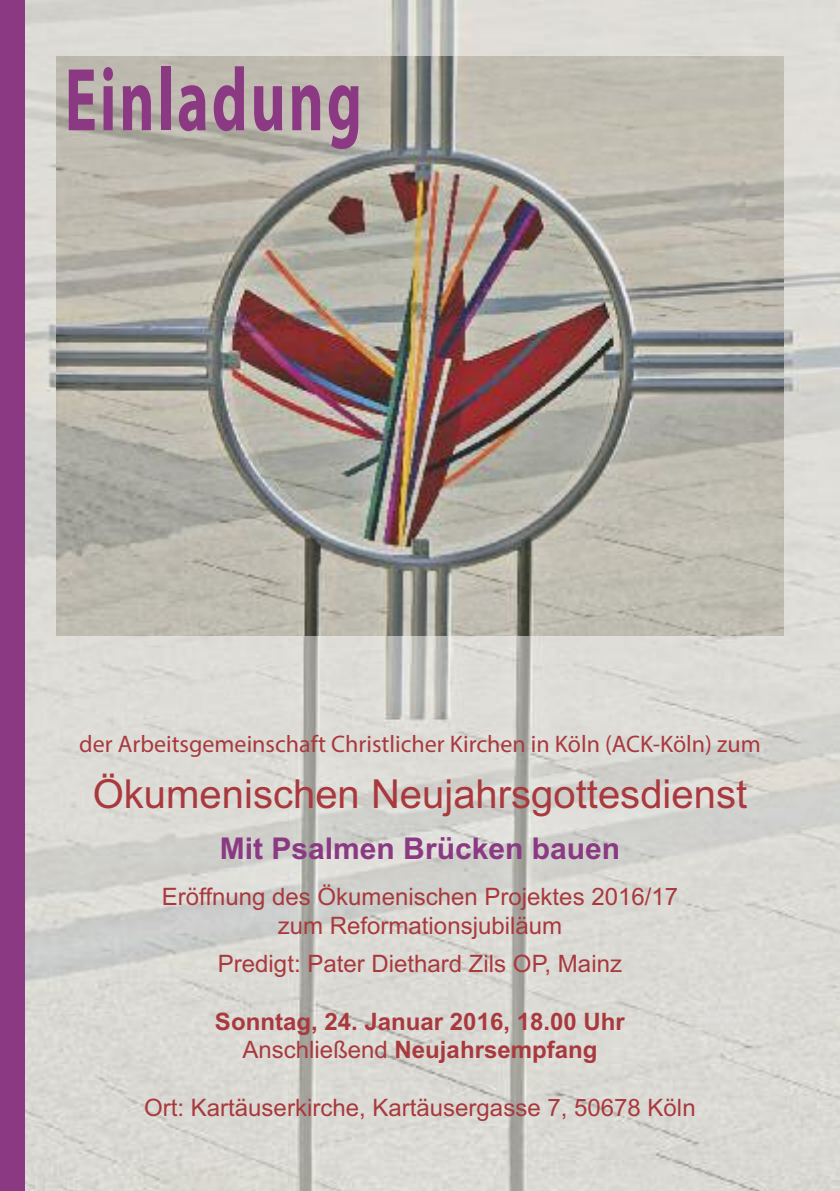
<style>
.page{position:relative;width:840px;height:1191px;background:#fff}
.page>*{position:absolute;margin:0;border:0;box-sizing:border-box;transform-origin:0 0}
.t1{font:700 90px "Myriad Pro";letter-spacing:.05em;color:#8b3983;scale:.67 1}
.t2{font:40px "Arial";color:#a9393d}
.t3{font:700 30px "Arial";color:#8b3983}
.t4{font:24px/28.8px "Arial";color:#a9393d;text-align:center}
.t5{font:24px "Myriad Pro";color:#a9393d}
.t6{font:700 24px/28.8px "Arial";color:#a9393d;text-align:center}
.s1{font-weight:400}
</style>
<div class="page">
<img style="left:25px;top:0;width:814px;height:1191px">
<img style="left:57px;top:57px;width:725px;height:578px">
<div style="left:0;top:0;width:25px;height:1191px;background:#8b3983"></div>
<h1 class="t1" style="left:65px;top:66px;width:445px">Einladung</h1>
<p class="t5" style="left:79px;top:735px;width:682px">der Arbeitsgemeinschaft Christlicher Kirchen in Köln (ACK-Köln) zum</p>
<h2 class="t2" style="left:93px;top:771px;width:655px">Ökumenischen Neujahrsgottesdienst</h2>
<p class="t3" style="left:219px;top:830px;width:402px">Mit Psalmen Brücken bauen</p>
<p class="t4" style="left:162px;top:882px;width:517px">Eröffnung des Ökumenischen Projektes 2016/17 zum Reformationsjubiläum</p>
<p class="t4" style="left:218px;top:949px;width:405px">Predigt: Pater Diethard Zils OP, Mainz</p>
<p class="t6" style="left:215px;top:1007px;width:411px">Sonntag, 24. Januar 2016, 18.00 Uhr<br><span class="s1">Anschließend</span> Neujahrsempfang</p>
<p class="t4" style="left:144px;top:1093px;width:552px">Ort: Kartäuserkirche, Kartäusergasse 7, 50678 Köln</p>
</div>
